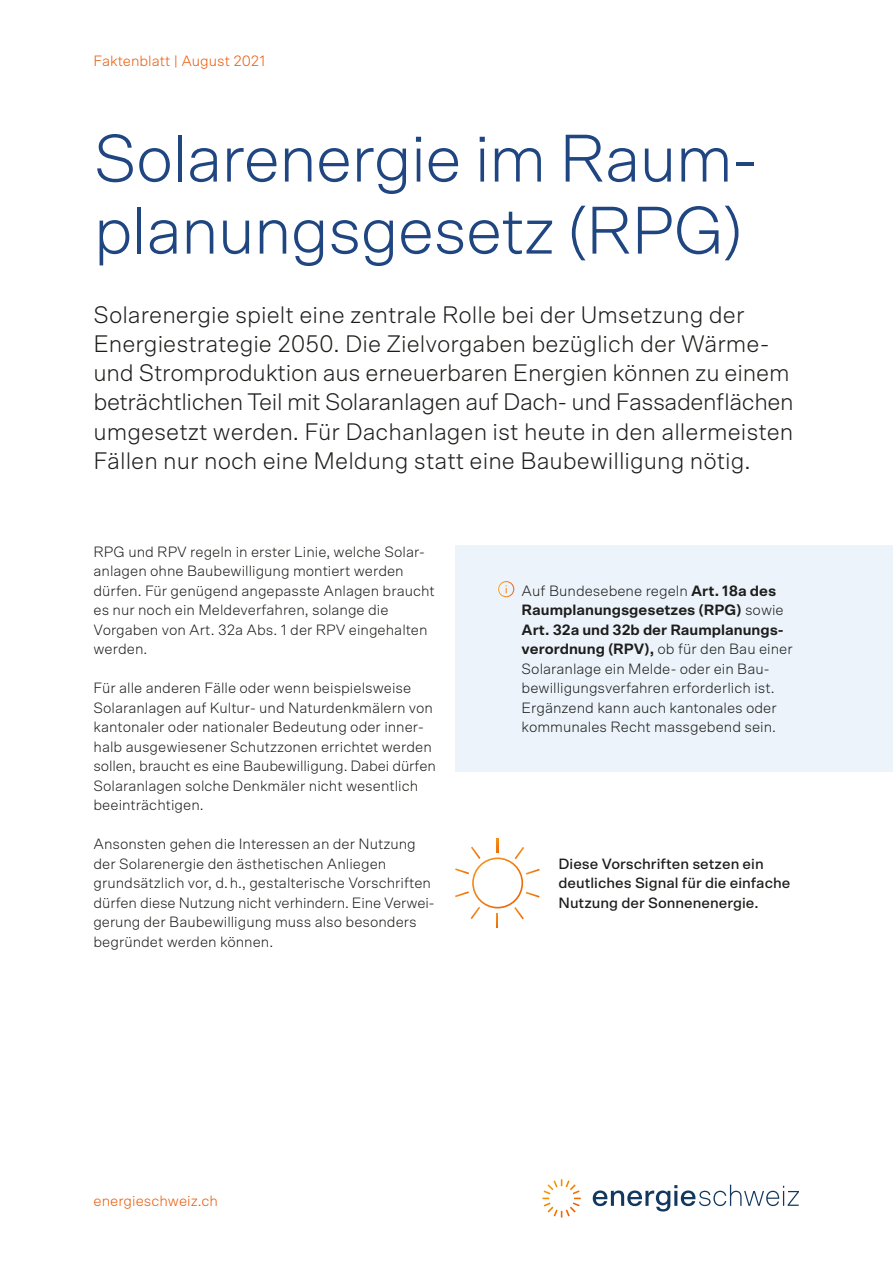
<style>
.page{position:relative;width:893px;height:1263px;background:#fff}
.page>*{position:absolute;margin:0;border:0;box-sizing:border-box;transform-origin:0 0}
.t1{font:300 67.5px/72px "Scto Grotesk A";letter-spacing:-.02em;color:#204682}
.t2{font:300 24px/29.2px "Scto Grotesk A";color:#1d1d1b}
.t3{font:300 15px/19.5px "Scto Grotesk A";color:#1d1d1b}
.t4{font:500 15px/19.5px "Scto Grotesk A";color:#1d1d1b}
.t5{font:300 15px "Scto Grotesk A";color:#ea5b0b}
.s1{font-weight:700}
</style>
<div class="page">
<div style="left:455px;top:545px;width:438px;height:226px;background:#ecf3fb"></div>
<svg style="left:498px;top:581px;width:16px;height:16px"></svg>
<svg style="left:455px;top:839px;width:85px;height:88px"></svg>
<svg style="left:593px;top:1185px;width:206px;height:26px"></svg>
<svg style="left:542px;top:1179px;width:39px;height:38px"></svg>
<p class="t5" style="left:94px;top:52px;width:174px">Faktenblatt | August 2021</p>
<h1 class="t1" style="left:94px;top:121px;width:665px">Solarenergie im Raum&shy;planungsgesetz (RPG)</h1>
<p class="t2" style="left:94px;top:299px;width:701px">Solarenergie spielt eine zentrale Rolle bei der Umsetzung der Energiestrategie 2050. Die Zielvorgaben bezüglich der Wärme&shy;und Stromproduktion aus erneuerbaren Energien können zu einem beträchtlichen Teil mit Solaranlagen auf Dach- und Fassadenflächen umgesetzt werden. Für Dachanlagen ist heute in den allermeisten Fällen nur noch eine Meldung statt eine Baubewilligung nötig.</p>
<p class="t3" style="left:94px;top:541px;width:343px">RPG und RPV regeln in erster Linie, welche Solar&shy;anlagen ohne Baubewilligung montiert werden dürfen. Für genügend angepasste Anlagen braucht es nur noch ein Meldeverfahren, solange die Vorgaben von Art. 32a Abs. 1 der RPV eingehalten werden.</p>
<p class="t3" style="left:94px;top:678px;width:344px">Für alle anderen Fälle oder wenn beispielsweise Solaranlagen auf Kultur- und Naturdenkmälern von kantonaler oder nationaler Bedeutung oder inner&shy;halb ausgewiesener Schutzzonen errichtet werden sollen, braucht es eine Baubewilligung. Dabei dürfen Solaranlagen solche Denkmäler nicht wesentlich beeinträchtigen.</p>
<p class="t3" style="left:94px;top:834px;width:343px">Ansonsten gehen die Interessen an der Nutzung der Solarenergie den ästhetischen Anliegen grundsätzlich vor, d.h., gestalterische Vorschriften dürfen diese Nutzung nicht verhindern. Eine Verwei&shy;gerung der Baubewilligung muss also besonders begründet werden können.</p>
<p class="t3" style="left:522px;top:580px;width:273px">Auf Bundesebene regeln <span class="s1">Art. 18a des Raumplanungsgesetzes (RPG)</span> sowie <span class="s1">Art. 32a und 32b der Raumplanungs&shy;verordnung (RPV),</span> ob für den Bau einer Solaranlage ein Melde- oder ein Bau&shy;bewilligungsverfahren erforderlich ist.<br>Ergänzend kann auch kantonales oder kommunales Recht massgebend sein.</p>
<p class="t4" style="left:558px;top:853px;width:233px">Diese Vorschriften setzen ein deutliches Signal für die einfache<br>Nutzung der Sonnenenergie.</p>
<p class="t5" style="left:94px;top:1191px;width:126px">energieschweiz.ch</p>
</div>
